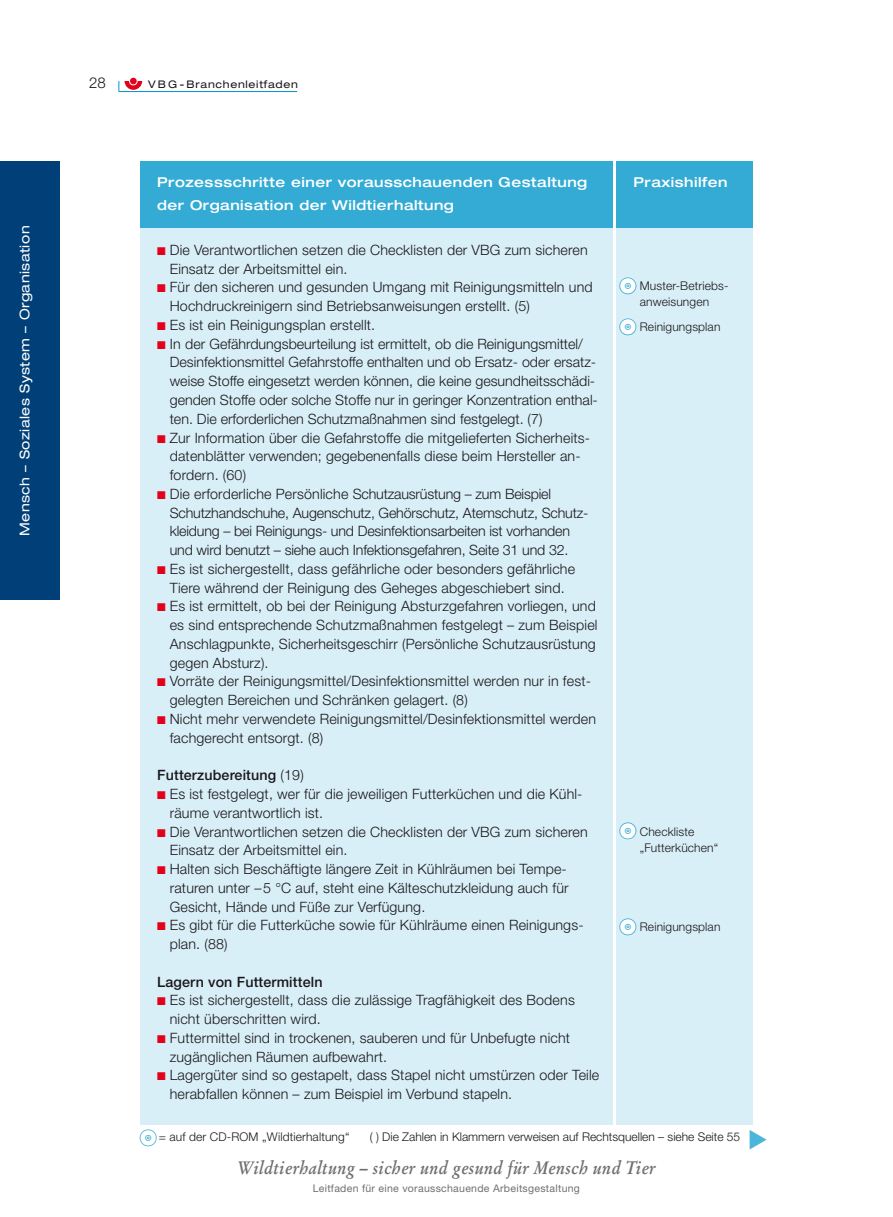
<style>
.page{position:relative;width:893px;height:1217px;background:#fff}
.page>*{position:absolute;margin:0;border:0;box-sizing:border-box;transform-origin:0 0}
.t1{font:italic 700 18px "Stempel Garamond";letter-spacing:.025em;color:#6f7072;scale:.9 1}
.t2{font:300 15px "Helvetica Neue";color:#1a171b}
.t3{font:300 14.25px/18.8px "Helvetica Neue";letter-spacing:.01em;color:#1a171b}
.t4{font:500 14.25px "Helvetica Neue";letter-spacing:.01em;color:#1a171b}
.t5{font:500 expanded 13.65px/22.5px "Helvetica Neue";letter-spacing:.035em;color:#fff}
.t6{font:expanded 13.5px "Helvetica Neue";letter-spacing:.035em;color:#fff}
.t7{font:300 12px/16.5px "Helvetica Neue";letter-spacing:.01em;color:#1a171b}
.t8{font:10.5px "Helvetica Neue";letter-spacing:.03em;color:#6f7072}
.t9{font:expanded 10.5px "Helvetica Neue";letter-spacing:.065em;color:#1a171b}
.s1{font-weight:500}
</style>
<div class="page">
<hr style="left:119px;top:91px;width:178px;height:1px;background:#0096c9">
<div style="left:130px;top:78px;width:7px;height:6px;background:#e2001a;border-radius:50%"></div>
<svg style="left:125px;top:81px;width:17px;height:9px"></svg>
<div style="left:0;top:162px;width:59px;height:438px;background:#003f77"></div>
<div style="left:140px;top:227px;width:472px;height:897px;background:#d9eff7"></div>
<div style="left:140px;top:162px;width:472px;height:66px;background:#33abd4"></div>
<div style="left:616px;top:227px;width:136px;height:897px;background:#d9eff7"></div>
<div style="left:616px;top:162px;width:136px;height:66px;background:#33abd4"></div>
<svg style="left:620px;top:277px;width:16px;height:17px"></svg>
<svg style="left:620px;top:823px;width:16px;height:16px"></svg>
<svg style="left:620px;top:919px;width:16px;height:16px"></svg>
<svg style="left:620px;top:318px;width:16px;height:17px"></svg>
<p class="t6" style="left:20px;top:536px;width:312px;rotate:-90deg">Mensch – Soziales System – Organisation</p>
<p class="t2" style="left:89px;top:78px;width:18px">28</p>
<p class="t9" style="left:148px;top:81px;width:151px">VBG- Branchenleitfaden</p>
<p class="t5" style="left:157px;top:172px;width:432px">Prozessschritte einer vorausschauenden Gestaltung der Organisation der Wildtierhaltung</p>
<p class="t5" style="left:633px;top:172px;width:95px">Praxishilfen</p>
<p class="t3" style="left:170px;top:242px;width:430px">Die Verantwortlichen setzen die Checklisten der VBG zum sicheren Einsatz der Arbeitsmittel ein.<br>Für den sicheren und gesunden Umgang mit Reinigungsmitteln und Hochdruckreinigern sind Betriebsanweisungen erstellt. (5)<br>Es ist ein Reinigungsplan erstellt.<br>In der Gefährdungsbeurteilung ist ermittelt, ob die Reinigungsmittel/ Desinfektionsmittel Gefahrstoffe enthalten und ob Ersatz- oder ersatz&shy;weise Stoffe eingesetzt werden können, die keine gesundheitsschädi&shy;genden Stoffe oder solche Stoffe nur in geringer Konzentration enthal&shy;ten. Die erforderlichen Schutzmaßnahmen sind festgelegt. (7)<br>Zur Information über die Gefahrstoffe die mitgelieferten Sicherheits&shy;datenblätter verwenden; gegebenenfalls diese beim Hersteller an&shy;fordern. (60)<br>Die erforderliche Persönliche Schutzausrüstung – zum Beispiel Schutzhandschuhe, Augenschutz, Gehörschutz, Atemschutz, Schutz&shy;kleidung – bei Reinigungs- und Desinfektionsarbeiten ist vorhanden<br>und wird benutzt – siehe auch Infektionsgefahren, Seite 31 und 32.<br>Es ist sichergestellt, dass gefährliche oder besonders gefährliche Tiere während der Reinigung des Geheges abgeschiebert sind.<br>Es ist ermittelt, ob bei der Reinigung Absturzgefahren vorliegen, und es sind entsprechende Schutzmaßnahmen festgelegt – zum Beispiel Anschlagpunkte, Sicherheitsgeschirr (Persönliche Schutzausrüstung gegen Absturz).<br>Vorräte der Reinigungsmittel/Desinfektionsmittel werden nur in fest&shy;gelegten Bereichen und Schränken gelagert. (8)<br>Nicht mehr verwendete Reinigungsmittel/Desinfektionsmittel werden fachgerecht entsorgt. (8)</p>
<p class="t3" style="left:170px;top:767px;width:419px;text-indent:-13px"><span class="s1">Futterzubereitung</span> (19)<br>Es ist festgelegt, wer für die jeweiligen Futterküchen und die Kühl&shy;räume verantwortlich ist.<br>Die Verantwortlichen setzen die Checklisten der VBG zum sicheren Einsatz der Arbeitsmittel ein.<br>Halten sich Beschäftigte längere Zeit in Kühlräumen bei Tempe&shy;raturen unter –5 °C auf, steht eine Kälteschutzkleidung auch für Gesicht, Hände und Füße zur Verfügung.<br>Es gibt für die Futterküche sowie für Kühlräume einen Reinigungs&shy;plan. (88)</p>
<p class="t4" style="left:157px;top:976px;width:167px">Lagern von Futtermitteln</p>
<p class="t3" style="left:170px;top:992px;width:431px">Es ist sichergestellt, dass die zulässige Tragfähigkeit des Bodens nicht überschritten wird.<br>Futtermittel sind in trockenen, sauberen und für Unbefugte nicht zugänglichen Räumen aufbewahrt.<br>Lagergüter sind so gestapelt, dass Stapel nicht umstürzen oder Teile herabfallen können – zum Beispiel im Verbund stapeln.</p>
<p class="t7" style="left:640px;top:278px;width:90px">Muster-Betriebs&shy;anweisungen</p>
<p class="t7" style="left:640px;top:320px;width:82px">Reinigungsplan</p>
<p class="t7" style="left:640px;top:824px;width:80px">Checkliste „Futterküchen“</p>
<p class="t7" style="left:640px;top:919px;width:82px">Reinigungsplan</p>
<p class="t7" style="left:159px;top:1129px;width:192px">= auf der CD-ROM „Wildtierhaltung“</p>
<p class="t7" style="left:370px;top:1129px;width:372px">( ) Die Zahlen in Klammern verweisen auf Rechtsquellen – siehe Seite 55</p>
<p class="t1" style="left:237px;top:1159px;width:466px">Wildtierhaltung – sicher und gesund für Mensch und Tier</p>
<p class="t8" style="left:313px;top:1183px;width:269px">Leitfaden für eine vorausschauende Arbeitsgestaltung</p>
</div>
